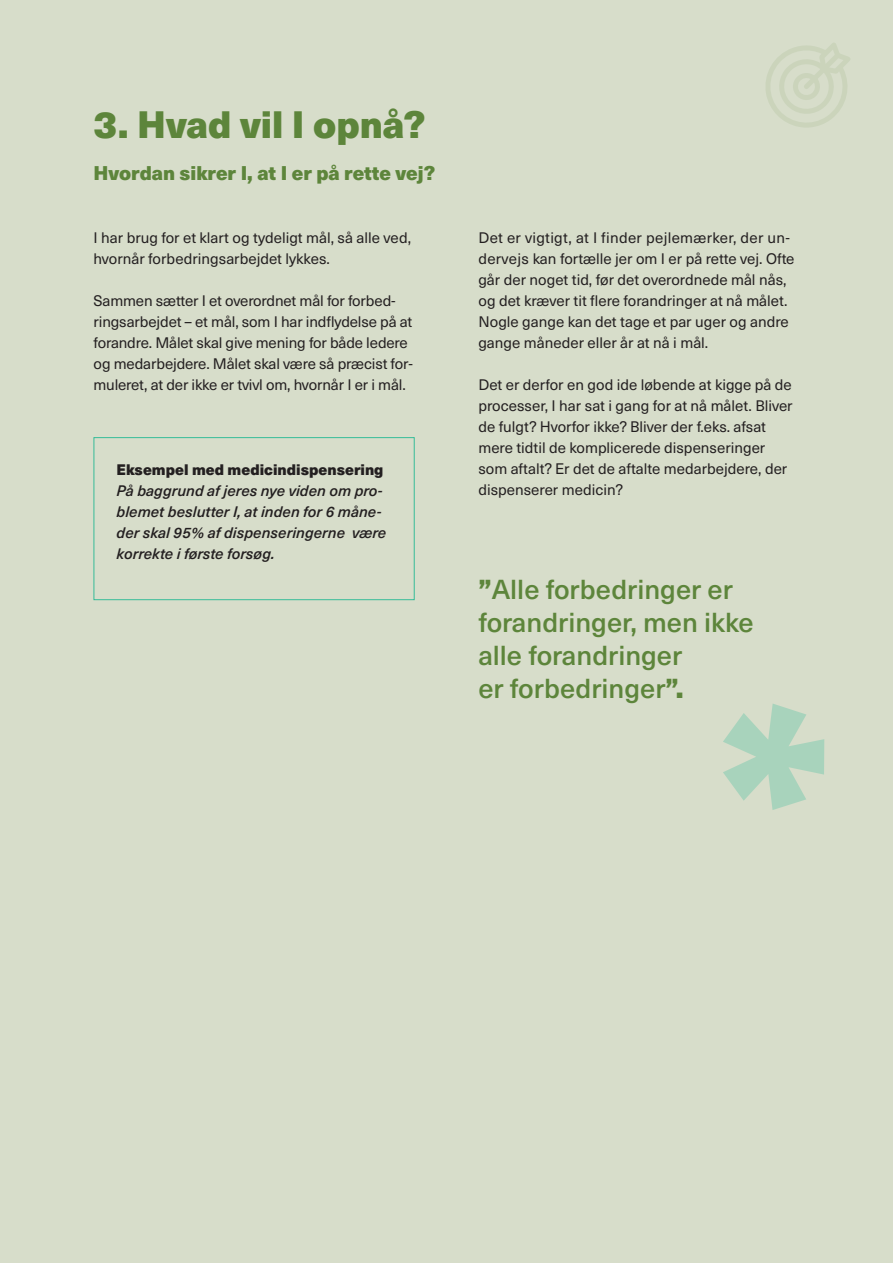
<style>
.page{position:relative;width:893px;height:1263px;background:#d7ddca}
.page>*{position:absolute;margin:0;border:0;box-sizing:border-box;transform-origin:0 0}
.t1{font:900 37.5px "Neue Haas Unica";color:#5d853b}
.t2{font:500 27px/33px "Neue Haas Unica";color:#5d853b}
.t3{font:900 19.5px "Neue Haas Unica";color:#5d853b}
.t4{font:15px/21px "Neue Haas Unica";color:#231f20}
.t5{font:italic 500 15px/21px "Neue Haas Unica";color:#231f20}
.t6{font:900 15px "Neue Haas Unica";color:#231f20}
.s1{font-weight:900}
</style>
<div class="page">
<svg style="left:723px;top:704px;width:101px;height:106px"></svg>
<svg style="left:766px;top:43px;width:84px;height:84px"></svg>
<div style="left:94px;top:437px;width:321px;height:163px;border:1px solid #36bc98"></div>
<h1 class="t1" style="left:94px;top:95px;width:333px">3. Hvad vil I opnå?</h1>
<h3 class="t3" style="left:94px;top:158px;width:343px">Hvordan sikrer I, at I er på rette vej?</h3>
<p class="t4" style="left:94px;top:226px;width:319px">I har brug for et klart og tydeligt mål, så alle ved, hvornår forbedringsarbejdet lykkes.</p>
<p class="t4" style="left:94px;top:289px;width:321px">Sammen sætter I et overordnet mål for forbed&shy;ringsarbejdet – et mål, som I har indflydelse på at forandre. Målet skal give mening for både ledere og medarbejdere. Målet skal være så præcist for&shy;muleret, at der ikke er tvivl om, hvornår I er i mål.</p>
<p class="t6" style="left:117px;top:458px;width:268px">Eksempel med medicindispensering</p>
<p class="t5" style="left:117px;top:479px;width:271px">På baggrund af jeres nye viden om pro&shy;blemet beslutter I, at inden for 6 måne&shy;der skal 95% af dispenseringerne være korrekte i første forsøg.</p>
<p class="t4" style="left:478px;top:226px;width:318px">Det er vigtigt, at I finder pejlemærker, der un&shy;dervejs kan fortælle jer om I er på rette vej. Ofte går der noget tid, før det overordnede mål nås, og det kræver tit flere forandringer at nå målet.<br>Nogle gange kan det tage et par uger og andre gange måneder eller år at nå i mål.</p>
<p class="t4" style="left:478px;top:373px;width:316px">Det er derfor en god ide løbende at kigge på de processer, I har sat i gang for at nå målet. Bliver de fulgt? Hvorfor ikke? Bliver der f.eks. afsat mere tidtil de komplicerede dispenseringer som aftalt? Er det de aftalte medarbejdere, der dispenserer medicin?</p>
<h2 class="t2" style="left:478px;top:572px;width:277px"><span class="s1">”</span>Alle forbedringer er forandringer, men ikke alle forandringer<br>er forbedringer<span class="s1">”.</span></h2>
</div>
